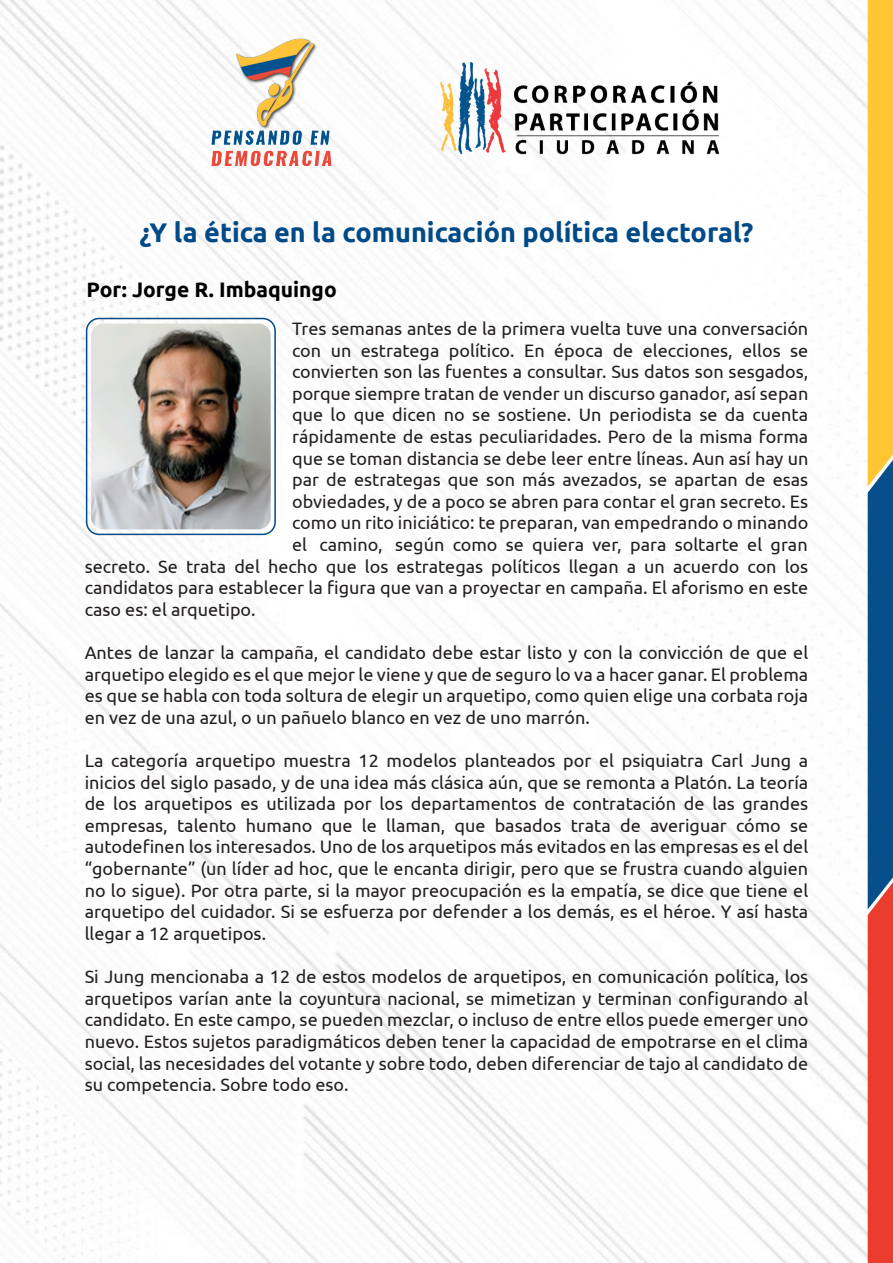
<style>
.page{position:relative;width:893px;height:1263px;background:#fff}
.page>*{position:absolute;margin:0;border:0;box-sizing:border-box;transform-origin:0 0}
.t1{font:700 27px "Ubuntu";color:#004a87}
.t2{font:700 21px "Ubuntu";color:#000001}
.t3{font:18px/21.6px "Ubuntu";color:#231f20;text-align:justify}
</style>
<div class="page">
<img style="left:0;top:0;width:868px;height:1263px">
<img style="left:429px;top:42px;width:301px;height:130px">
<img style="left:129px;top:33px;width:288px;height:149px">
<svg style="left:868px;top:0;width:25px;height:1263px;background:#a67750"></svg>
<div style="left:86px;top:318px;width:190px;height:217px;border:2px solid #004a87;border-radius:12px"></div>
<img style="left:91px;top:324px;width:180px;height:205px">
<h1 class="t1" style="left:139px;top:216px;width:616px">¿Y la ética en la comunicación política electoral?</h1>
<p class="t2" style="left:87px;top:277px;width:252px">Por: Jorge R. Imbaquingo</p>
<p class="t3" style="left:292px;top:317px;width:518px">Tres semanas antes de la primera vuelta tuve una conversación</p>
<p class="t3" style="left:292px;top:339px;width:518px">con un estratega político. En época de elecciones, ellos se</p>
<p class="t3" style="left:292px;top:360px;width:518px">convierten son las fuentes a consultar. Sus datos son sesgados,</p>
<p class="t3" style="left:292px;top:382px;width:518px">porque siempre tratan de vender un discurso ganador, así sepan</p>
<p class="t3" style="left:292px;top:404px;width:518px">que lo que dicen no se sostiene. Un periodista se da cuenta</p>
<p class="t3" style="left:292px;top:425px;width:518px">rápidamente de estas peculiaridades. Pero de la misma forma</p>
<p class="t3" style="left:292px;top:447px;width:518px">que se toman distancia se debe leer entre líneas. Aun así hay un</p>
<p class="t3" style="left:292px;top:468px;width:518px">par de estrategas que son más avezados, se apartan de esas</p>
<p class="t3" style="left:292px;top:490px;width:518px">obviedades, y de a poco se abren para contar el gran secreto. Es</p>
<p class="t3" style="left:292px;top:512px;width:518px">como un rito iniciático: te preparan, van empedrando o minando</p>
<p class="t3" style="left:292px;top:533px;width:517px">el camino, según como se quiera ver, para soltarte el gran</p>
<p class="t3" style="left:85px;top:555px;width:725px">secreto. Se trata del hecho que los estrategas políticos llegan a un acuerdo con los</p>
<p class="t3" style="left:85px;top:576px;width:725px">candidatos para establecer la figura que van a proyectar en campaña. El aforismo en este</p>
<p class="t3" style="left:85px;top:598px;width:172px">caso es: el arquetipo.</p>
<p class="t3" style="left:85px;top:641px;width:725px">Antes de lanzar la campaña, el candidato debe estar listo y con la convicción de que el arquetipo elegido es el que mejor le viene y que de seguro lo va a hacer ganar. El problema es que se habla con toda soltura de elegir un arquetipo, como quien elige una corbata roja en vez de una azul, o un pañuelo blanco en vez de uno marrón.</p>
<p class="t3" style="left:85px;top:749px;width:725px">La categoría arquetipo muestra 12 modelos planteados por el psiquiatra Carl Jung a inicios del siglo pasado, y de una idea más clásica aún, que se remonta a Platón. La teoría de los arquetipos es utilizada por los departamentos de contratación de las grandes empresas, talento humano que le llaman, que basados trata de averiguar cómo se autodefinen los interesados. Uno de los arquetipos más evitados en las empresas es el del “gobernante” (un líder ad hoc, que le encanta dirigir, pero que se frustra cuando alguien no lo sigue). Por otra parte, si la mayor preocupación es la empatía, se dice que tiene el arquetipo del cuidador. Si se esfuerza por defender a los demás, es el héroe. Y así hasta llegar a 12 arquetipos.</p>
<p class="t3" style="left:85px;top:965px;width:725px">Si Jung mencionaba a 12 de estos modelos de arquetipos, en comunicación política, los arquetipos varían ante la coyuntura nacional, se mimetizan y terminan configurando al candidato. En este campo, se pueden mezclar, o incluso de entre ellos puede emerger uno nuevo. Estos sujetos paradigmáticos deben tener la capacidad de empotrarse en el clima social, las necesidades del votante y sobre todo, deben diferenciar de tajo al candidato de su competencia. Sobre todo eso.</p>
</div>
